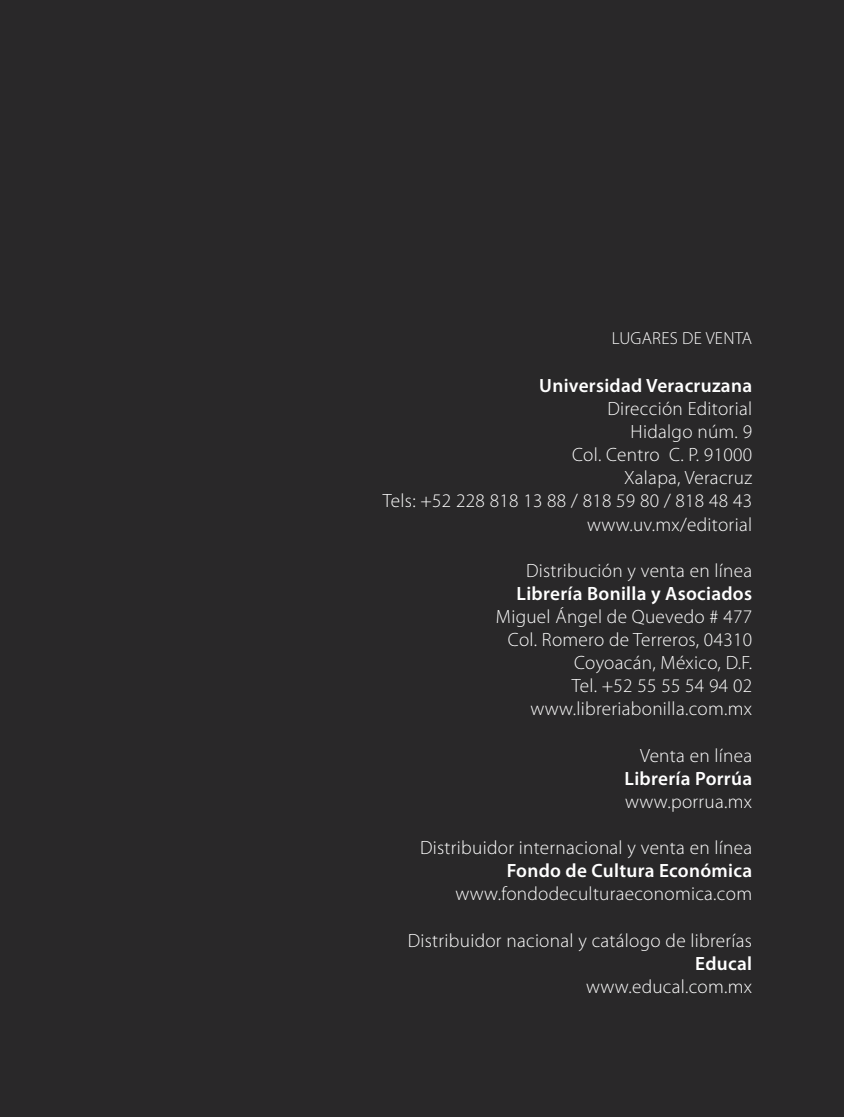
<style>
.page{position:relative;width:844px;height:1117px;background:#fff}
.page>*{position:absolute;margin:0;border:0;box-sizing:border-box;transform-origin:0 0}
.t1{font:300 19.25px/23.1px "Myriad Pro";letter-spacing:.015em;color:#fff;text-align:right}
.t2{font:600 19.25px "Myriad Pro";letter-spacing:.015em;color:#fff}
.t3{font:300 17.5px "Myriad Pro";letter-spacing:.015em;color:#fff}
</style>
<div class="page">
<div style="left:0;top:0;width:843px;height:1116px;background:#292829"></div>
<p class="t3" style="left:611px;top:327px;width:142px">LUGARES DE VENTA</p>
<p class="t2" style="left:539px;top:373px;width:214px">Universidad Veracruzana</p>
<p class="t1" style="left:383px;top:396px;width:370px">Dirección Editorial<br>Hidalgo núm. 9<br>Col. Centro C. P. 91000<br>Xalapa, Veracruz<br>Tels: +52 228 818 13 88 / 818 59 80 / 818 48 43 www.uv.mx/editorial</p>
<p class="t1" style="left:526px;top:558px;width:227px">Distribución y venta en línea</p>
<p class="t2" style="left:516px;top:581px;width:237px">Librería Bonilla y Asociados</p>
<p class="t1" style="left:495px;top:604px;width:258px">Miguel Ángel de Quevedo # 477<br>Col. Romero de Terreros, 04310<br>Coyoacán, México, D.F.<br>Tel. +52 55 55 54 94 02 www.libreriabonilla.com.mx</p>
<p class="t1" style="left:640px;top:743px;width:113px">Venta en línea</p>
<p class="t2" style="left:624px;top:766px;width:129px">Librería Porrúa</p>
<p class="t1" style="left:625px;top:789px;width:128px">www.porrua.mx</p>
<p class="t1" style="left:420px;top:835px;width:333px">Distribuidor internacional y venta en línea</p>
<p class="t2" style="left:506px;top:858px;width:247px">Fondo de Cultura Económica</p>
<p class="t1" style="left:455px;top:882px;width:298px">www.fondodeculturaeconomica.com</p>
<p class="t1" style="left:407px;top:928px;width:346px">Distribuidor nacional y catálogo de librerías</p>
<p class="t2" style="left:695px;top:950px;width:58px">Educal</p>
<p class="t1" style="left:586px;top:974px;width:167px">www.educal.com.mx</p>
</div>
